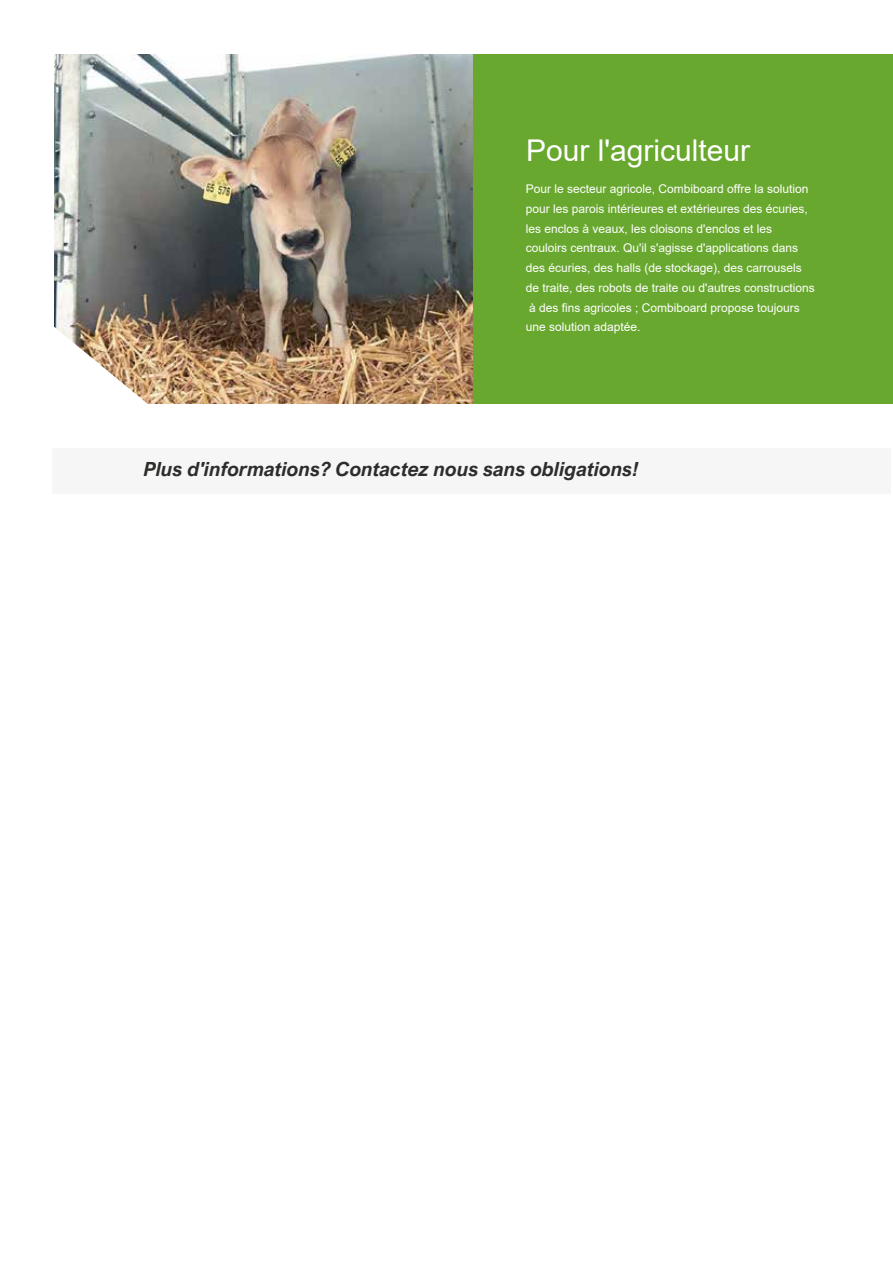
<style>
.page{position:relative;width:893px;height:1263px;background:#fff}
.page>*{position:absolute;margin:0;border:0;box-sizing:border-box;transform-origin:0 0}
.t1{font:30px "Arial";color:#fff}
.t2{font:italic 700 19.5px "Arial Nova";color:#2d2d2c}
.t3{font:12px/19.8px "Arial";color:#fff}
</style>
<div class="page">
<img style="left:54px;top:54px;width:419px;height:350px">
<div style="left:473px;top:54px;width:420px;height:350px;background:#69a82f"></div>
<img style="left:54px;top:285px;width:188px;height:119px">
<div style="left:52px;top:449px;width:839px;height:45px;background:#f6f6f6"></div>
<h1 class="t1" style="left:526px;top:134px;width:226px">Pour l'agriculteur</h1>
<p class="t3" style="left:526px;top:179px;width:290px">Pour le secteur agricole, Combiboard offre la solution pour les parois intérieures et extérieures des écuries, les enclos à veaux, les cloisons d'enclos et les couloirs centraux. Qu'il s'agisse d'applications dans des écuries, des halls (de stockage), des carrousels de traite, des robots de traite ou d'autres constructions à des fins agricoles ; Combiboard propose toujours une solution adaptée.</p>
<h2 class="t2" style="left:144px;top:457px;width:497px">Plus d'informations? Contactez nous sans obligations!</h2>
</div>
